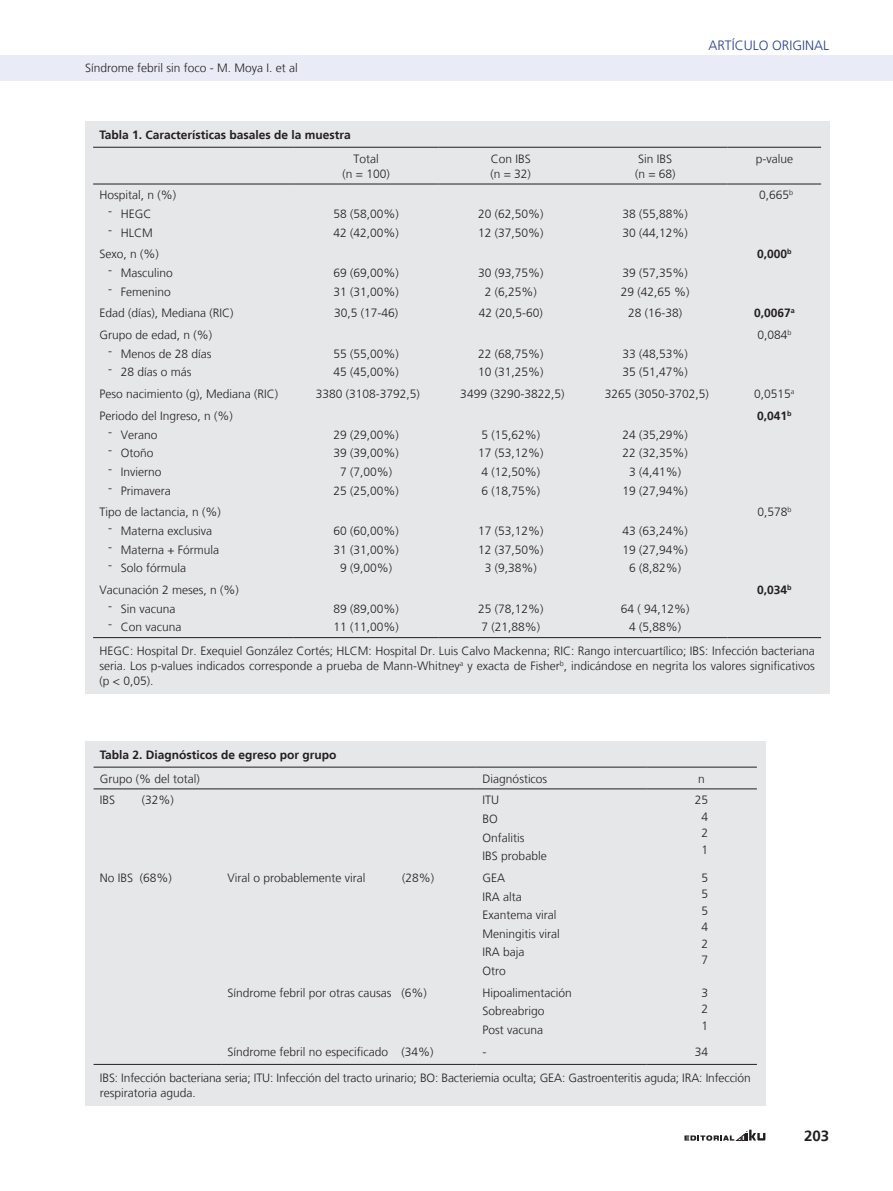
<style>
.page{position:relative;width:893px;height:1191px;background:#fff}
.page>*{position:absolute;margin:0;border:0;box-sizing:border-box;transform-origin:0 0}
.t1{font:700 15px "Frutiger LT";color:#231f20}
.t2{font:300 13.5px "Frutiger LT";color:#2a4282}
.t3{font:300 12px/18.6px "Frutiger LT";color:#231f20}
.t4{font:700 12px "Frutiger LT";color:#231f20}
</style>
<div class="page">
<svg style="left:684px;top:1129px;width:81px;height:11px"></svg>
<div style="left:0;top:55px;width:893px;height:26px;background:#e9ecf6"></div>
<div style="left:85px;top:121px;width:744px;height:573px;background:#e6e7e9"></div>
<hr style="left:93px;top:147px;width:201px;height:1px;background:#231f20">
<hr style="left:294px;top:147px;width:144px;height:1px;background:#231f20">
<hr style="left:438px;top:147px;width:145px;height:1px;background:#231f20">
<hr style="left:583px;top:147px;width:145px;height:1px;background:#231f20">
<hr style="left:728px;top:147px;width:93px;height:1px;background:#231f20">
<hr style="left:93px;top:184px;width:201px;height:1px;background:#231f20">
<hr style="left:294px;top:184px;width:144px;height:1px;background:#231f20">
<hr style="left:438px;top:184px;width:145px;height:1px;background:#231f20">
<hr style="left:583px;top:184px;width:145px;height:1px;background:#231f20">
<hr style="left:728px;top:184px;width:93px;height:1px;background:#231f20">
<hr style="left:93px;top:637px;width:201px;height:1px;background:#231f20">
<hr style="left:294px;top:637px;width:144px;height:1px;background:#231f20">
<hr style="left:438px;top:637px;width:145px;height:1px;background:#231f20">
<hr style="left:583px;top:637px;width:145px;height:1px;background:#231f20">
<hr style="left:728px;top:637px;width:93px;height:1px;background:#231f20">
<div style="left:85px;top:741px;width:680px;height:365px;background:#e6e7e9"></div>
<hr style="left:94px;top:766px;width:127px;height:1px;background:#231f20">
<hr style="left:221px;top:766px;width:255px;height:1px;background:#231f20">
<hr style="left:476px;top:766px;width:170px;height:1px;background:#231f20">
<hr style="left:646px;top:766px;width:111px;height:1px;background:#231f20">
<hr style="left:94px;top:788px;width:127px;height:1px;background:#231f20">
<hr style="left:221px;top:788px;width:255px;height:1px;background:#231f20">
<hr style="left:476px;top:788px;width:170px;height:1px;background:#231f20">
<hr style="left:646px;top:788px;width:111px;height:1px;background:#231f20">
<hr style="left:94px;top:1064px;width:127px;height:1px;background:#231f20">
<hr style="left:221px;top:1064px;width:255px;height:1px;background:#231f20">
<hr style="left:476px;top:1064px;width:170px;height:1px;background:#231f20">
<hr style="left:646px;top:1064px;width:111px;height:1px;background:#231f20">
<p class="t3" style="left:85px;top:59px;width:214px">Síndrome febril sin foco - M. Moya I. et al</p>
<p class="t2" style="left:708px;top:38px;width:32px">Artículo</p>
<p class="t2" style="left:772px;top:38px;width:17px">Origi</p>
<p class="t2" style="left:805px;top:38px;width:18px">nal</p>
<p class="t4" style="left:99px;top:127px;width:253px">Tabla 1. Características basales de la muestra</p>
<p class="t3" style="left:342px;top:151px;width:49px;line-height:15px;text-align:center">Total<br>(n = 100)</p>
<p class="t3" style="left:490px;top:151px;width:42px;line-height:15px">Con IBS (n = 32)</p>
<p class="t3" style="left:635px;top:151px;width:42px;line-height:15px">Sin IBS (n = 68)</p>
<p class="t3" style="left:756px;top:149px;width:39px">p-value</p>
<p class="t3" style="left:99px;top:186px;width:78px">Hospital, n (%)</p>
<p class="t3" style="left:108px;top:205px;width:45px">- HEGC</p>
<p class="t3" style="left:108px;top:223px;width:46px">- HLCM</p>
<p class="t3" style="left:759px;top:186px;width:36px">0,665<sup>b</sup></p>
<p class="t3" style="left:333px;top:205px;width:67px">58 (58,00%)<br>42 (42,00%)</p>
<p class="t3" style="left:478px;top:205px;width:67px">20 (62,50%)<br>12 (37,50%)</p>
<p class="t3" style="left:623px;top:205px;width:67px">38 (55,88%)<br>30 (44,12%)</p>
<p class="t3" style="left:99px;top:245px;width:61px">Sexo, n (%)</p>
<p class="t3" style="left:108px;top:264px;width:66px">- Masculino</p>
<p class="t3" style="left:108px;top:282px;width:64px">- Femenino</p>
<p class="t3" style="left:333px;top:264px;width:67px">69 (69,00%)<br>31 (31,00%)</p>
<p class="t3" style="left:478px;top:264px;width:67px;text-align:center">30 (93,75%)<br>2 (6,25%)</p>
<p class="t3" style="left:621px;top:264px;width:70px">39 (57,35%)<br>29 (42,65 %)</p>
<p class="t4" style="left:757px;top:247px;width:36px">0,000<sup>b</sup></p>
<p class="t3" style="left:99px;top:304px;width:136px">Edad (días), Mediana (RIC)</p>
<p class="t3" style="left:334px;top:304px;width:66px">30,5 (17-46)</p>
<p class="t3" style="left:479px;top:304px;width:66px">42 (20,5-60)</p>
<p class="t3" style="left:628px;top:304px;width:56px">28 (16-38)</p>
<p class="t4" style="left:754px;top:306px;width:42px">0,0067<sup>a</sup></p>
<p class="t3" style="left:99px;top:326px;width:114px">Grupo de edad, n (%)</p>
<p class="t3" style="left:108px;top:344px;width:105px">- Menos de 28 días</p>
<p class="t3" style="left:108px;top:363px;width:85px">- 28 días o más</p>
<p class="t3" style="left:757px;top:326px;width:36px">0,084<sup>b</sup></p>
<p class="t3" style="left:333px;top:344px;width:67px">55 (55,00%)<br>45 (45,00%)</p>
<p class="t3" style="left:478px;top:344px;width:67px">22 (68,75%)<br>10 (31,25%)</p>
<p class="t3" style="left:623px;top:344px;width:67px">33 (48,53%)<br>35 (51,47%)</p>
<p class="t3" style="left:99px;top:385px;width:180px">Peso nacimiento (g), Mediana (RIC)</p>
<p class="t3" style="left:316px;top:385px;width:106px">3380 (3108-3792,5)</p>
<p class="t3" style="left:460px;top:385px;width:106px">3499 (3290-3822,5)</p>
<p class="t3" style="left:605px;top:385px;width:106px">3265 (3050-3702,5)</p>
<p class="t3" style="left:754px;top:385px;width:42px">0,0515<sup>a</sup></p>
<p class="t3" style="left:99px;top:407px;width:135px">Periodo del Ingreso, n (%)</p>
<p class="t3" style="left:108px;top:425px;width:51px">- Verano</p>
<p class="t3" style="left:108px;top:444px;width:47px">- Otoño</p>
<p class="t3" style="left:108px;top:462px;width:55px">- Invierno</p>
<p class="t3" style="left:108px;top:481px;width:64px">- Primavera</p>
<p class="t4" style="left:757px;top:409px;width:36px">0,041<sup>b</sup></p>
<p class="t3" style="left:333px;top:425px;width:67px;text-align:center">29 (29,00%)<br>39 (39,00%)<br>7 (7,00%)<br>25 (25,00%)</p>
<p class="t3" style="left:478px;top:425px;width:67px">5 (15,62%)<br>17 (53,12%)<br>4 (12,50%)<br>6 (18,75%)</p>
<p class="t3" style="left:623px;top:425px;width:67px;text-align:center">24 (35,29%)<br>22 (32,35%)<br>3 (4,41%)<br>19 (27,94%)</p>
<p class="t3" style="left:99px;top:503px;width:123px">Tipo de lactancia, n (%)</p>
<p class="t3" style="left:108px;top:521px;width:106px">- Materna exclusiva</p>
<p class="t3" style="left:108px;top:540px;width:113px">- Materna + Fórmula</p>
<p class="t3" style="left:108px;top:559px;width:80px">- Solo fórmula</p>
<p class="t3" style="left:99px;top:580px;width:141px">Vacunación 2 meses, n (%)</p>
<p class="t3" style="left:108px;top:599px;width:69px">- Sin vacuna</p>
<p class="t3" style="left:108px;top:618px;width:75px">- Con vacuna</p>
<p class="t3" style="left:333px;top:521px;width:67px;text-align:center">60 (60,00%)<br>31 (31,00%)<br>9 (9,00%)</p>
<p class="t3" style="left:478px;top:521px;width:67px;text-align:center">17 (53,12%)<br>12 (37,50%)<br>3 (9,38%)</p>
<p class="t3" style="left:623px;top:521px;width:67px;text-align:center">43 (63,24%)<br>19 (27,94%)<br>6 (8,82%)</p>
<p class="t3" style="left:333px;top:599px;width:67px">89 (89,00%)<br>11 (11,00%)</p>
<p class="t3" style="left:478px;top:599px;width:67px">25 (78,12%)<br>7 (21,88%)</p>
<p class="t3" style="left:621px;top:599px;width:70px;text-align:center">64 ( 94,12%)<br>4 (5,88%)</p>
<p class="t3" style="left:757px;top:503px;width:36px">0,578<sup>b</sup></p>
<p class="t4" style="left:757px;top:583px;width:36px">0,034<sup>b</sup></p>
<p class="t3" style="left:99px;top:643px;width:717px;line-height:15px;text-align:justify">HEGC: Hospital Dr. Exequiel González Cortés; HLCM: Hospital Dr. Luis Calvo Mackenna; RIC: Rango intercuartílico; IBS: Infección bacteriana seria. Los p-values indicados corresponde a prueba de Mann-Whitney<sup>a</sup> y exacta de Fisher<sup>b</sup>, indicándose en negrita los valores significativos (p &lt; 0,05).</p>
<p class="t4" style="left:100px;top:747px;width:238px">Tabla 2. Diagnósticos de egreso por grupo</p>
<p class="t3" style="left:100px;top:769px;width:102px">Grupo (% del total)</p>
<p class="t3" style="left:483px;top:769px;width:66px">Diagnósticos</p>
<p class="t3" style="left:698px;top:769px;width:8px">n</p>
<p class="t3" style="left:100px;top:791px;width:17px">IBS</p>
<p class="t3" style="left:142px;top:791px;width:34px">(32%)</p>
<p class="t3" style="left:483px;top:791px;width:66px">ITU<br>BO<br>Onfalitis<br>IBS probable</p>
<p class="t3" style="left:695px;top:792px;width:15px;line-height:16.5px;text-align:center">25<br>4<br>2<br>1</p>
<p class="t3" style="left:100px;top:868px;width:74px">No IBS (68%)</p>
<p class="t3" style="left:227px;top:868px;width:139px">Viral o probablemente viral</p>
<p class="t3" style="left:402px;top:868px;width:34px">(28%)</p>
<p class="t3" style="left:483px;top:868px;width:79px">GEA<br>IRA alta<br>Exantema viral<br>Meningitis viral<br>IRA baja<br>Otro</p>
<p class="t3" style="left:702px;top:869px;width:8px;line-height:16.5px;text-align:justify">5<br>5<br>5<br>4<br>2<br>7</p>
<p class="t3" style="left:227px;top:983px;width:201px">Síndrome febril por otras causas (6%)</p>
<p class="t3" style="left:483px;top:983px;width:91px">Hipoalimentación<br>Sobreabrigo<br>Post vacuna</p>
<p class="t3" style="left:702px;top:984px;width:8px;line-height:16.5px;text-align:justify">3<br>2<br>1</p>
<p class="t3" style="left:227px;top:1042px;width:208px">Síndrome febril no especificado (34%)</p>
<p class="t3" style="left:483px;top:1042px;width:5px">-</p>
<p class="t3" style="left:100px;top:1039px;width:652px;line-height:26px;text-indent:595px">34<br>IBS: Infección bacteriana seria; ITU: Infección del tracto urinario; BO: Bacteriemia oculta; GEA: Gastroenteritis aguda; IRA: Infección</p>
<p class="t3" style="left:100px;top:1083px;width:98px">respiratoria aguda.</p>
<p class="t1" style="left:804px;top:1127px;width:27px">203</p>
</div>
